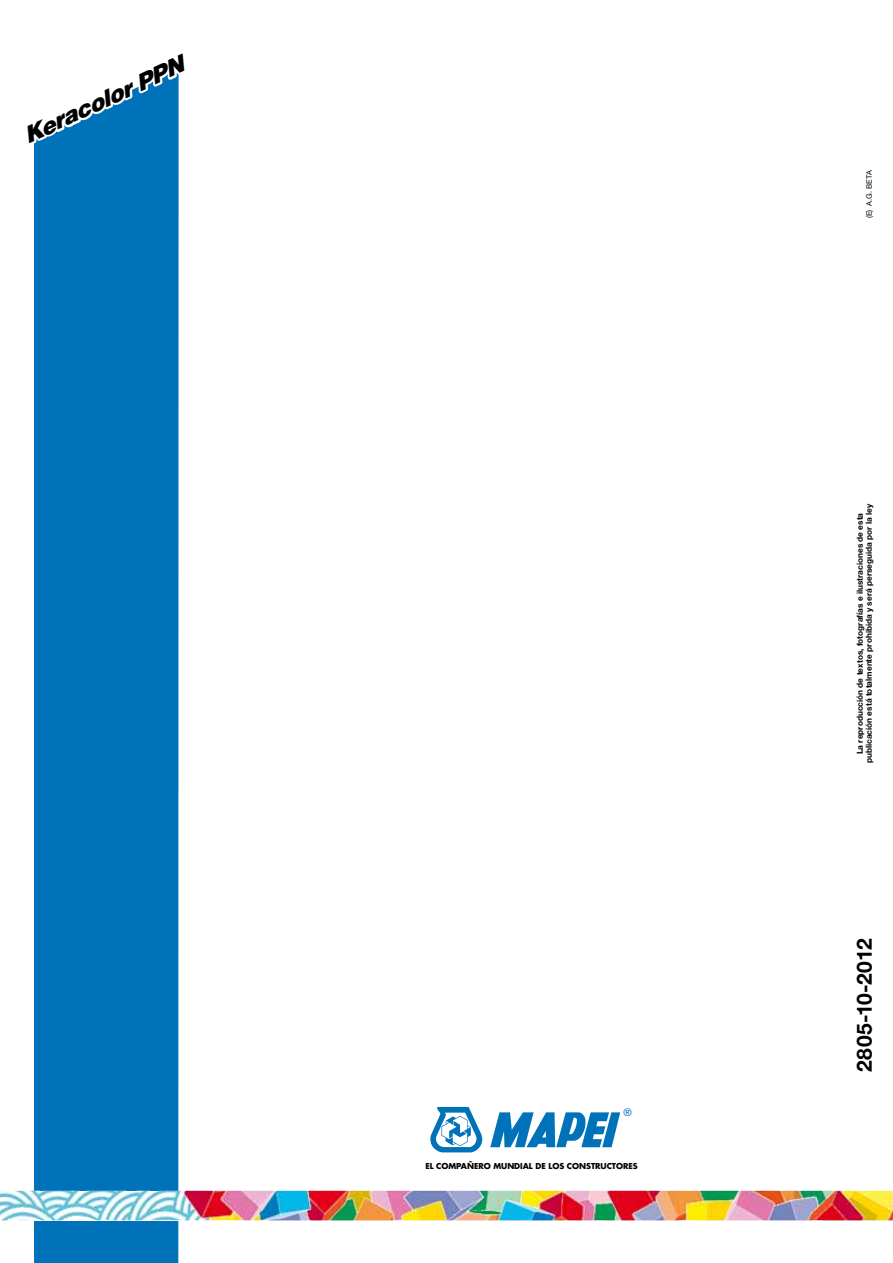
<style>
.page{position:relative;width:893px;height:1263px;background:#fff}
.page>*{position:absolute;margin:0;border:0;box-sizing:border-box;transform-origin:0 0}
.t1{font:italic 900 22.65px "Helvetica";color:#000}
.t2{font:700 21px "Helvetica Neue LTW1 G";letter-spacing:.015em;color:#000}
.t3{font:10.5px "Helvetica Neue LTW1 G";color:#0072ba}
.t4{font:700 8.25px/9px "Helvetica Neue LTW1 G";color:#000;text-align:center}
.t5{font:700 7.95px "Futura";letter-spacing:-.005em;color:#000}
.t6{font:7.5px "Helvetica Neue LTW1 G";color:#000}
.s1{color:#fff}
</style>
<div class="page">
<div style="left:34px;top:150px;width:145px;height:1113px;background:#0072ba"></div>
<img style="left:0;top:1191px;width:893px;height:29px">
<svg style="left:34px;top:68px;width:145px;height:82px"></svg>
<svg style="left:490px;top:1112px;width:130px;height:35px"></svg>
<svg style="left:430px;top:1107px;width:52px;height:45px"></svg>
<h1 class="t1" style="left:18px;top:123px;width:176px;rotate:-25deg"><span class="s1">K</span>eracolor PPN</h1>
<p class="t3" style="left:624px;top:1106px;width:10px">®</p>
<p class="t5" style="left:425px;top:1161px;width:214px">EL COMPAÑERO MUNDIAL DE LOS CONSTRUCTORES</p>
<p class="t6" style="left:864px;top:218px;width:50px;rotate:-90deg">(E) A.G. BETA</p>
<p class="t4" style="left:855px;top:763px;width:261px;rotate:-90deg">La reproducción de textos, fotografías e ilustraciones de esta publicación está totalmente prohibida y será perseguida por la ley</p>
<h2 class="t2" style="left:851px;top:1071px;width:134px;rotate:-90deg">2805-10-2012</h2>
</div>
